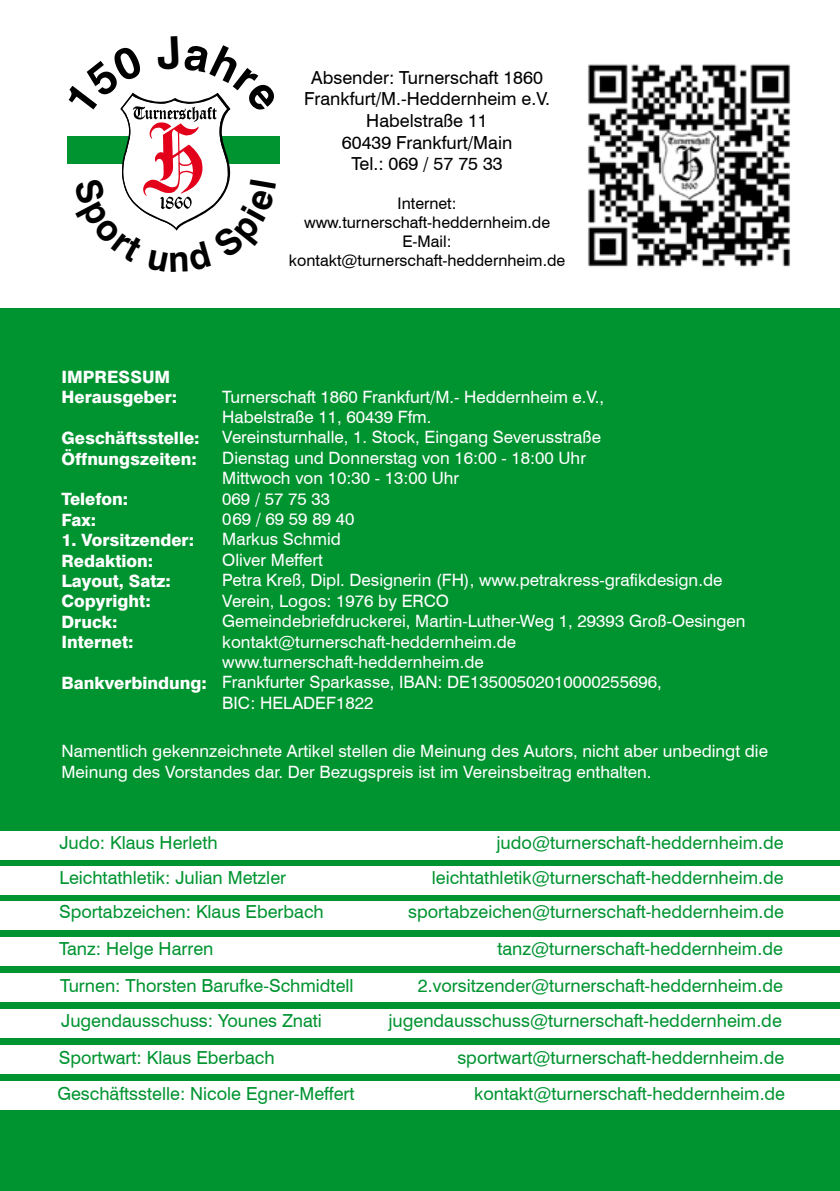
<style>
.page{position:relative;width:840px;height:1191px;background:#fff}
.page>*{position:absolute;margin:0;border:0;box-sizing:border-box;transform-origin:0 0}
.t1{font:18px "Swiss 721 BT";color:#009430}
.t2{font:18px/21.6px "Swiss 721 BT";color:#000;text-align:center}
.t3{font:17px/20.4px "Swiss 721 BT";color:#fff}
.t4{font:800 17px/20.4px "Swiss 721 BT";color:#fff}
.t5{font:16px/19.2px "Swiss 721 BT";color:#000;text-align:center}
</style>
<div class="page">
<div style="left:0;top:308px;width:839px;height:883px;background:#009430"></div>
<div style="left:0;top:866px;width:839px;height:28px;background:#fff"></div>
<div style="left:0;top:901px;width:839px;height:28px;background:#fff"></div>
<div style="left:0;top:973px;width:839px;height:29px;background:#fff"></div>
<div style="left:0;top:1009px;width:839px;height:29px;background:#fff"></div>
<div style="left:0;top:1045px;width:839px;height:29px;background:#fff"></div>
<div style="left:0;top:1081px;width:839px;height:28px;background:#fff"></div>
<div style="left:0;top:831px;width:839px;height:28px;background:#fff"></div>
<div style="left:0;top:937px;width:839px;height:28px;background:#fff"></div>
<img style="left:588px;top:64px;width:202px;height:203px">
<svg style="left:67px;top:92px;width:211px;height:139px"></svg>
<p class="t2" style="left:304px;top:66px;width:247px">Absender: Turnerschaft 1860<br>Frankfurt/M.-Heddernheim e.V.<br>Habelstraße 11<br>60439 Frankfurt/Main<br>Tel.: 069 / 57 75 33</p>
<p class="t5" style="left:289px;top:193px;width:278px">Internet: www.turnerschaft-heddernheim.de<br>E-Mail: kontakt@turnerschaft-heddernheim.de</p>
<p class="t4" style="left:61px;top:366px;width:117px">IMPRESSUM<br>Herausgeber:</p>
<p class="t4" style="left:61px;top:428px;width:139px">Geschäftsstelle:<br>Öffnungszeiten:</p>
<p class="t4" style="left:61px;top:489px;width:68px">Telefon:<br>Fax:</p>
<p class="t4" style="left:61px;top:530px;width:134px">1. Vorsitzender:<br>Redaktion:<br>Layout, Satz:<br>Copyright:<br>Druck:<br>Internet:</p>
<p class="t4" style="left:61px;top:672px;width:147px">Bankverbindung:</p>
<p class="t3" style="left:222px;top:386px;width:524px">Turnerschaft 1860 Frankfurt/M.- Heddernheim e.V.,<br>Habelstraße 11, 60439 Ffm.<br>Vereinsturnhalle, 1. Stock, Eingang Severusstraße<br>Dienstag und Donnerstag von 16:00 - 18:00 Uhr<br>Mittwoch von 10:30 - 13:00 Uhr<br>069 / 57 75 33<br>069 / 69 59 89 40<br>Markus Schmid<br>Oliver Meffert<br>Petra Kreß, Dipl. Designerin (FH), www.petrakress-grafikdesign.de Verein, Logos: 1976 by ERCO<br>Gemeindebriefdruckerei, Martin-Luther-Weg 1, 29393 Groß-Oesingen kontakt@turnerschaft-heddernheim.de www.turnerschaft-heddernheim.de<br>Frankfurter Sparkasse, IBAN: DE13500502010000255696,<br>BIC: HELADEF1822</p>
<p class="t3" style="left:61px;top:741px;width:707px">Namentlich gekennzeichnete Artikel stellen die Meinung des Autors, nicht aber unbedingt die<br>Meinung des Vorstandes dar. Der Bezugspreis ist im Vereinsbeitrag enthalten.</p>
<p class="t1" style="left:59px;top:831px;width:160px">Judo: Klaus Herleth</p>
<p class="t1" style="left:496px;top:831px;width:289px">judo@turnerschaft-heddernheim.de</p>
<p class="t1" style="left:59px;top:867px;width:228px">Leichtathletik: Julian Metzler</p>
<p class="t1" style="left:431px;top:867px;width:353px">leichtathletik@turnerschaft-heddernheim.de</p>
<p class="t1" style="left:59px;top:901px;width:266px">Sportabzeichen: Klaus Eberbach</p>
<p class="t1" style="left:408px;top:901px;width:377px">sportabzeichen@turnerschaft-heddernheim.de</p>
<p class="t1" style="left:59px;top:938px;width:156px">Tanz: Helge Harren</p>
<p class="t1" style="left:497px;top:938px;width:287px">tanz@turnerschaft-heddernheim.de</p>
<p class="t1" style="left:60px;top:974px;width:295px">Turnen: Thorsten Barufke-Schmidtell</p>
<p class="t1" style="left:417px;top:974px;width:366px">2.vorsitzender@turnerschaft-heddernheim.de</p>
<p class="t1" style="left:61px;top:1010px;width:262px">Jugendausschuss: Younes Znati</p>
<p class="t1" style="left:388px;top:1010px;width:395px">jugendausschuss@turnerschaft-heddernheim.de</p>
<p class="t1" style="left:59px;top:1047px;width:217px">Sportwart: Klaus Eberbach</p>
<p class="t1" style="left:457px;top:1047px;width:328px">sportwart@turnerschaft-heddernheim.de</p>
<p class="t1" style="left:57px;top:1082px;width:298px">Geschäftsstelle: Nicole Egner-Meffert</p>
<p class="t1" style="left:474px;top:1082px;width:312px">kontakt@turnerschaft-heddernheim.de</p>
</div>
